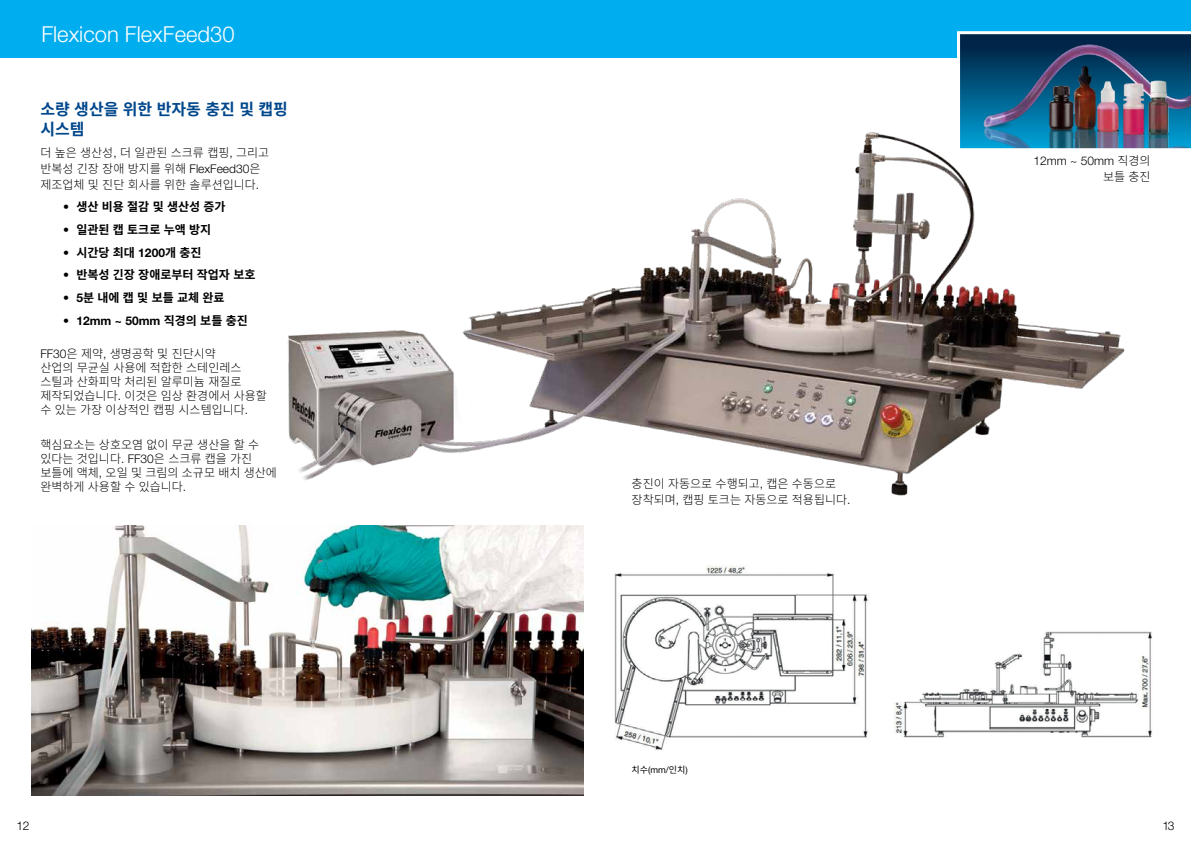
<style>
.page{position:relative;width:1191px;height:842px;background:#fff}
.page>*{position:absolute;margin:0;border:0;box-sizing:border-box;transform-origin:0 0}
.t1{font:300 22px "Helvetica Neue LT Std";color:#fff}
.t2{font:700 16px/20px "Noto Sans CJ Kkr";color:#00478c}
.t3{font:300 12px/14px "Noto Sans CJ Kkr";color:#000}
.t4{font:700 12px "Noto Sans CJ Kkr";color:#000}
.t5{font:700 12px "Helvetica Neue LT Std";color:#000}
.t6{font:300 12px "Helvetica Neue LT Std";color:#000}
.t7{font:700 12px "Noto Sans CJ Kkr";letter-spacing:.28em;color:#000}
.t8{font:9px "Helvetica Neue LT Std";color:#000}
.s1{font-family:"Helvetica Neue LT Std"}
.s2{font-family:"Noto Sans CJ Kkr"}
</style>
<div class="page">
<div style="left:0;top:0;width:1191px;height:58px;background:#00aeef"></div>
<img style="left:238px;top:132px;width:887px;height:401px">
<img style="left:32px;top:526px;width:551px;height:269px">
<img style="left:614px;top:565px;width:538px;height:186px">
<div style="left:1062px;top:544px;width:110px;height:78px;background:#fff"></div>
<img style="left:957px;top:31px;width:234px;height:120px">
<h1 class="t1" style="left:41px;top:21px;width:195px">Flexicon FlexFeed30</h1>
<h2 class="t2" style="left:40px;top:99px;width:249px">소량 생산을 위한 반자동 충진 및 캡핑 시스템</h2>
<p class="t3" style="left:40px;top:144px;width:230px;line-height:16px">더 높은 생산성<span class="s1">,</span> 더 일관된 스크류 캡핑<span class="s1">,</span> 그리고 반복성 긴장 장애 방지를 위해 <span class="s1">FlexFeed30</span>은 제조업체 및 진단 회사를 위한 솔루션입니다<span class="s1">.</span></p>
<p class="t4" style="left:63px;top:200px;width:164px"><span class="s1">•</span> 생산 비용 절감 및 생산성 증가</p>
<p class="t4" style="left:63px;top:223px;width:150px"><span class="s1">•</span> 일관된 캡 토크로 누액 방지</p>
<p class="t4" style="left:63px;top:245px;width:140px"><span class="s1">•</span> 시간당 최대 <span class="s1">1200</span>개 충진</p>
<p class="t4" style="left:63px;top:268px;width:194px"><span class="s1">•</span> 반복성 긴장 장애로부터 작업자 보호</p>
<p class="t7" style="left:63px;top:291px;width:163px"><span class="s1">• 5</span>분내에캡및보틀교체완료</p>
<p class="t5" style="left:63px;top:313px;width:186px">• 12mm ~ 50mm <span class="s2">직경의 보틀 충진</span></p>
<p class="t3" style="left:40px;top:347px;width:228px"><span class="s1">FF30</span>은 제약<span class="s1">,</span> 생명공학 및 진단시약<br>산업의 무균실 사용에 적합한 스테인레스 스틸과 산화피막 처리된 알루미늄 재질로 제작되었습니다<span class="s1">.</span> 이것은 임상 환경에서 사용할 수 있는 가장 이상적인 캡핑 시스템입니다<span class="s1">.</span></p>
<p class="t3" style="left:40px;top:438px;width:238px">핵심요소는 상호오염 없이 무균 생산을 할 수 있다는 것입니다<span class="s1">. FF30</span>은 스크류 캡을 가진 보틀에 액체<span class="s1">,</span> 오일 및 크림의 소규모 배치 생산에 완벽하게 사용할 수 있습니다<span class="s1">.</span></p>
<p class="t3" style="left:631px;top:476px;width:220px;line-height:16px">충진이 자동으로 수행되고<span class="s1">,</span> 캡은 수동으로 장착되며<span class="s1">,</span> 캡핑 토크는 자동으로 적용됩니다<span class="s1">.</span></p>
<p class="t8" style="left:631px;top:764px;width:58px"><span class="s2">치수</span>(mm/<span class="s2">인치</span>)</p>
<p class="t6" style="left:1033px;top:153px;width:118px">12mm ~ 50mm <span class="s2">직경의</span></p>
<p class="t3" style="left:1103px;top:170px;width:49px">보틀 충진</p>
<p class="t6" style="left:17px;top:818px;width:14px">12</p>
<p class="t6" style="left:1162px;top:818px;width:14px">13</p>
</div>
